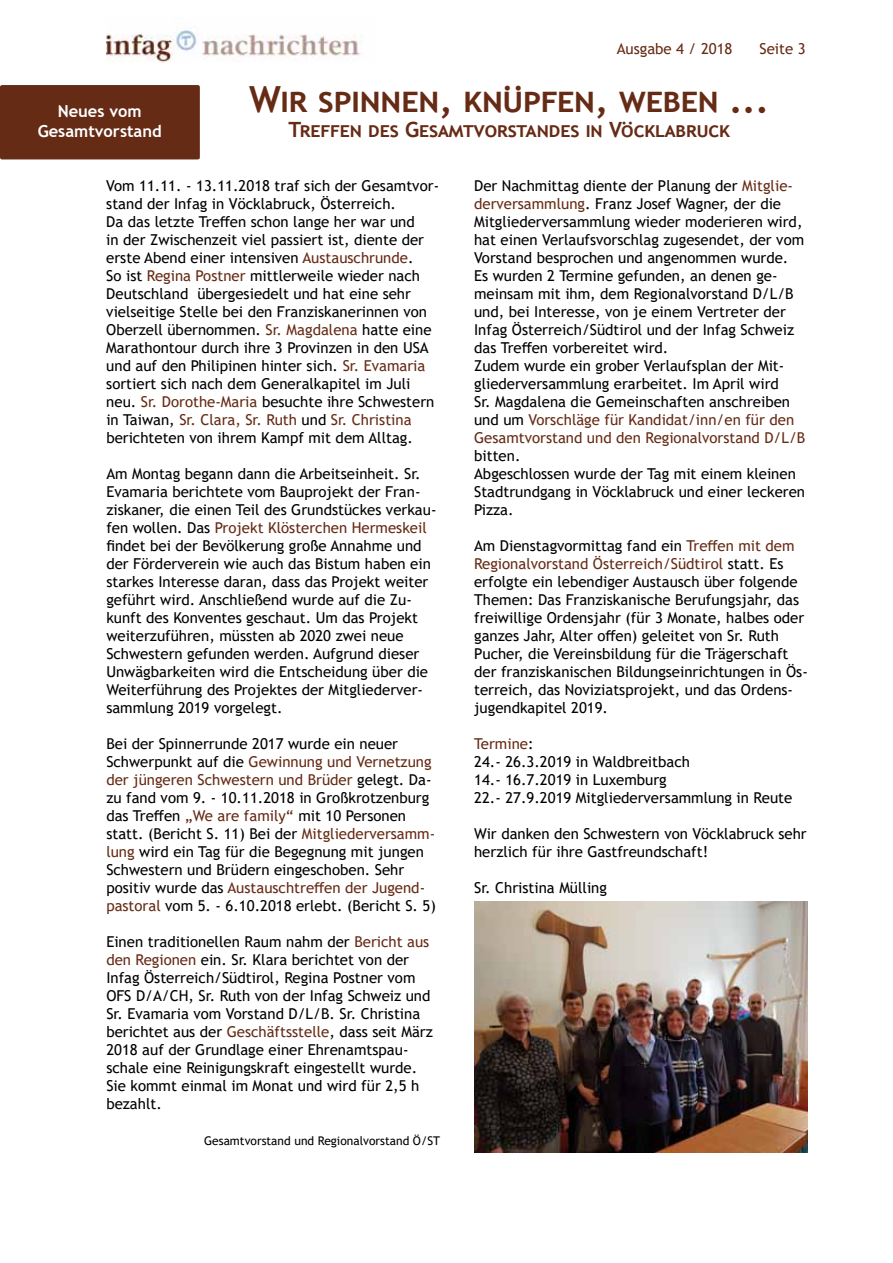
<style>
.page{position:relative;width:893px;height:1263px;background:#fff}
.page>*{position:absolute;margin:0;border:0;box-sizing:border-box;transform-origin:0 0}
.t1{font:700 36px "Trebuchet MS";color:#662b15}
.t2{font:700 21px "Trebuchet MS";color:#662b15}
.t3{font:700 16.5px/19.8px "Trebuchet MS";color:#fff;text-align:center}
.t4{font:15px/18px "Trebuchet MS";color:#000}
.t5{font:15px "Trebuchet MS";color:#662b15}
.t6{font:12px "Trebuchet MS";color:#000}
.s1{color:#662b15}
</style>
<div class="page">
<div style="left:0;top:85px;width:200px;height:74px;background:#662b15;border-radius:2px"></div>
<img style="left:106px;top:29px;width:258px;height:33px">
<img style="left:474px;top:902px;width:334px;height:250px">
<p class="t3" style="left:38px;top:101px;width:126px">Neues vom<br>Gesamtvorstand</p>
<p class="t5" style="left:617px;top:39px;width:117px">Ausgabe 4 / 2018</p>
<p class="t5" style="left:759px;top:39px;width:48px">Seite 3</p>
<h1 class="t1" style="left:249px;top:76px;width:521px">Wir spinnen, knüpfen, weben ...</h1>
<h2 class="t2" style="left:288px;top:116px;width:443px">Treffen des Gesamtvorstandes in Vöcklabruck</h2>
<p class="t4" style="left:106px;top:177px;width:334px">Vom 11.11. - 13.11.2018 traf sich der Gesamtvor&shy;stand der Infag in Vöcklabruck, Österreich.<br>Da das letzte Treffen schon lange her war und<br>in der Zwischenzeit viel passiert ist, diente der erste Abend einer intensiven <span class="s1">Austauschrunde</span>.<br>So ist <span class="s1">Regina Postner</span> mittlerweile wieder nach Deutschland übergesiedelt und hat eine sehr vielseitige Stelle bei den Franziskanerinnen von Oberzell übernommen. <span class="s1">Sr. Magdalena</span> hatte eine Marathontour durch ihre 3 Provinzen in den USA und auf den Philipinen hinter sich. <span class="s1">Sr. Evamaria </span>sortiert sich nach dem Generalkapitel im Juli neu. <span class="s1">Sr. Dorothe-Maria</span> besuchte ihre Schwestern in Taiwan, <span class="s1">Sr. Clara, Sr. Ruth</span> und <span class="s1">Sr. Christina </span>berichteten von ihrem Kampf mit dem Alltag.</p>
<p class="t4" style="left:106px;top:465px;width:332px">Am Montag begann dann die Arbeitseinheit. Sr.<br>Evamaria berichtete vom Bauprojekt der Fran&shy;ziskaner, die einen Teil des Grundstückes verkau&shy;fen wollen. Das <span class="s1">Projekt Klösterchen Hermeskeil </span>findet bei der Bevölkerung große Annahme und der Förderverein wie auch das Bistum haben ein starkes Interesse daran, dass das Projekt weiter geführt wird. Anschließend wurde auf die Zu&shy;kunft des Konventes geschaut. Um das Projekt weiterzuführen, müssten ab 2020 zwei neue Schwestern gefunden werden. Aufgrund dieser Unwägbarkeiten wird die Entscheidung über die Weiterführung des Projektes der Mitgliederver&shy;sammlung 2019 vorgelegt.</p>
<p class="t4" style="left:106px;top:735px;width:331px">Bei der Spinnerrunde 2017 wurde ein neuer Schwerpunkt auf die <span class="s1">Gewinnung und Vernetzung der jüngeren Schwestern und Brüder</span> gelegt. Da&shy;zu fand vom 9. - 10.11.2018 in Großkrotzenburg das Treffen <span class="s1">„We are family“</span> mit 10 Personen statt. (Bericht S. 11) Bei der <span class="s1">Mitgliederversamm&shy;lung</span> wird ein Tag für die Begegnung mit jungen Schwestern und Brüdern eingeschoben. Sehr positiv wurde das <span class="s1">Austauschtreffen der Jugend&shy;pastoral</span> vom 5. - 6.10.2018 erlebt. (Bericht S. 5)</p>
<p class="t4" style="left:106px;top:933px;width:328px">Einen traditionellen Raum nahm der <span class="s1">Bericht aus den Regionen</span> ein. Sr. Klara berichtet von der Infag Österreich/Südtirol, Regina Postner vom OFS D/A/CH, Sr. Ruth von der Infag Schweiz und Sr. Evamaria vom Vorstand D/L/B. Sr. Christina berichtet aus der <span class="s1">Geschäftsstelle</span>, dass seit März 2018 auf der Grundlage einer Ehrenamtspau&shy;schale eine Reinigungskraft eingestellt wurde.<br>Sie kommt einmal im Monat und wird für 2,5 h bezahlt.</p>
<p class="t6" style="left:204px;top:1133px;width:237px">Gesamtvorstand und Regionalvorstand Ö/ST</p>
<p class="t4" style="left:474px;top:177px;width:333px">Der Nachmittag diente der Planung der <span class="s1">Mitglie&shy;derversammlung</span>. Franz Josef Wagner, der die Mitgliederversammlung wieder moderieren wird, hat einen Verlaufsvorschlag zugesendet, der vom Vorstand besprochen und angenommen wurde.<br>Es wurden 2 Termine gefunden, an denen ge&shy;meinsam mit ihm, dem Regionalvorstand D/L/B und, bei Interesse, von je einem Vertreter der Infag Österreich/Südtirol und der Infag Schweiz das Treffen vorbereitet wird.<br>Zudem wurde ein grober Verlaufsplan der Mit&shy;gliederversammlung erarbeitet. Im April wird<br>Sr. Magdalena die Gemeinschaften anschreiben und um <span class="s1">Vorschläge für Kandidat/inn/en für den Gesamtvorstand und den Regionalvorstand D/L/B</span></p>
<p class="t4" style="left:474px;top:447px;width:332px">bitten.<br>Abgeschlossen wurde der Tag mit einem kleinen<br>Stadtrundgang in Vöcklabruck und einer leckeren<br>Pizza.</p>
<p class="t4" style="left:474px;top:537px;width:335px">Am Dienstagvormittag fand ein <span class="s1">Treffen mit dem Regionalvorstand Österreich/Südtirol</span> statt. Es erfolgte ein lebendiger Austausch über folgende Themen: Das Franziskanische Berufungsjahr, das freiwillige Ordensjahr (für 3 Monate, halbes oder ganzes Jahr, Alter offen) geleitet von Sr. Ruth Pucher, die Vereinsbildung für die Trägerschaft der franziskanischen Bildungseinrichtungen in Ös&shy;terreich, das Noviziatsprojekt, und das Ordens&shy;jugendkapitel 2019.</p>
<p class="t4" style="left:474px;top:735px;width:320px"><span class="s1">Termine</span>:<br>24.- 26.3.2019 in Waldbreitbach<br>14.- 16.7.2019 in Luxemburg<br>22.- 27.9.2019 Mitgliederversammlung in Reute</p>
<p class="t4" style="left:474px;top:825px;width:334px">Wir danken den Schwestern von Vöcklabruck sehr herzlich für ihre Gastfreundschaft!</p>
<p class="t4" style="left:474px;top:879px;width:134px">Sr. Christina Mülling</p>
</div>
